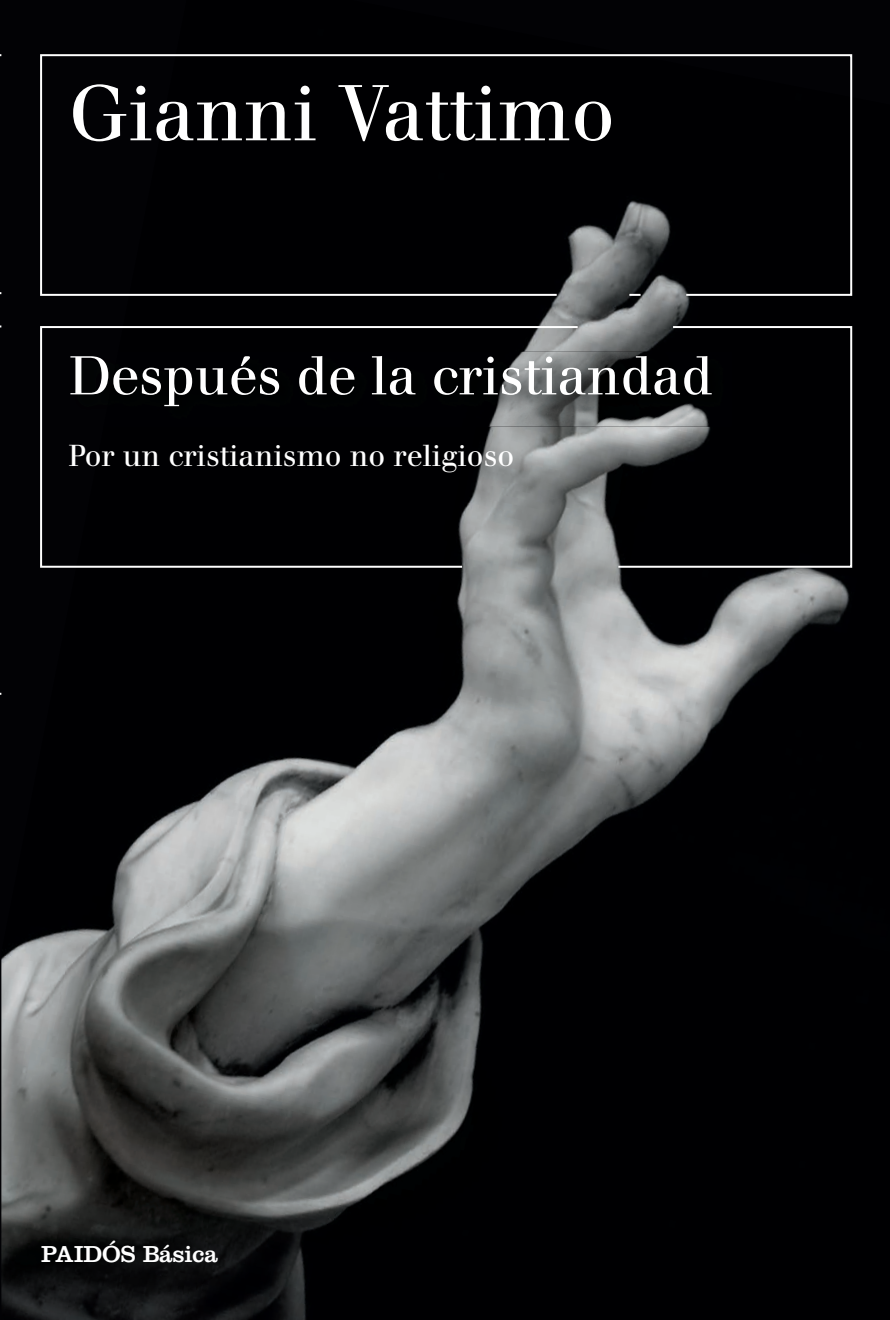
<style>
.page{position:relative;width:890px;height:1320px;background:#fff}
.page>*{position:absolute;margin:0;border:0;box-sizing:border-box;transform-origin:0 0}
.t1{font:78px "Walbaum";color:#fff}
.t2{font:54px "Walbaum";color:#fff}
.t3{font:30px "Walbaum";color:#fff}
.t4{font:24px "Clarendon LT Std";color:#fff}
</style>
<div class="page">
<hr style="left:0;top:0;width:1px;height:1320px;background:#020205">
<img style="left:1px;top:0;width:889px;height:1320px">
<img style="left:579px;top:352px;width:37px;height:74px">
<svg style="left:39px;top:325px;width:540px;height:244px;background:#1a1b1c"></svg>
<div style="left:39px;top:53px;width:814px;height:244px;background:#000002"></div>
<svg style="left:629px;top:294px;width:11px;height:2px"></svg>
<svg style="left:616px;top:325px;width:237px;height:244px;background:#121214"></svg>
<h1 class="t1" style="left:68px;top:68px;width:548px">Gianni Vattimo</h1>
<h2 class="t2" style="left:69px;top:344px;width:645px">Después de la cristiandad</h2>
<p class="t3" style="left:68px;top:438px;width:447px">Por un cristianismo no religioso</p>
<p class="t4" style="left:41px;top:1240px;width:178px">PAIDÓS Básica</p>
</div>
